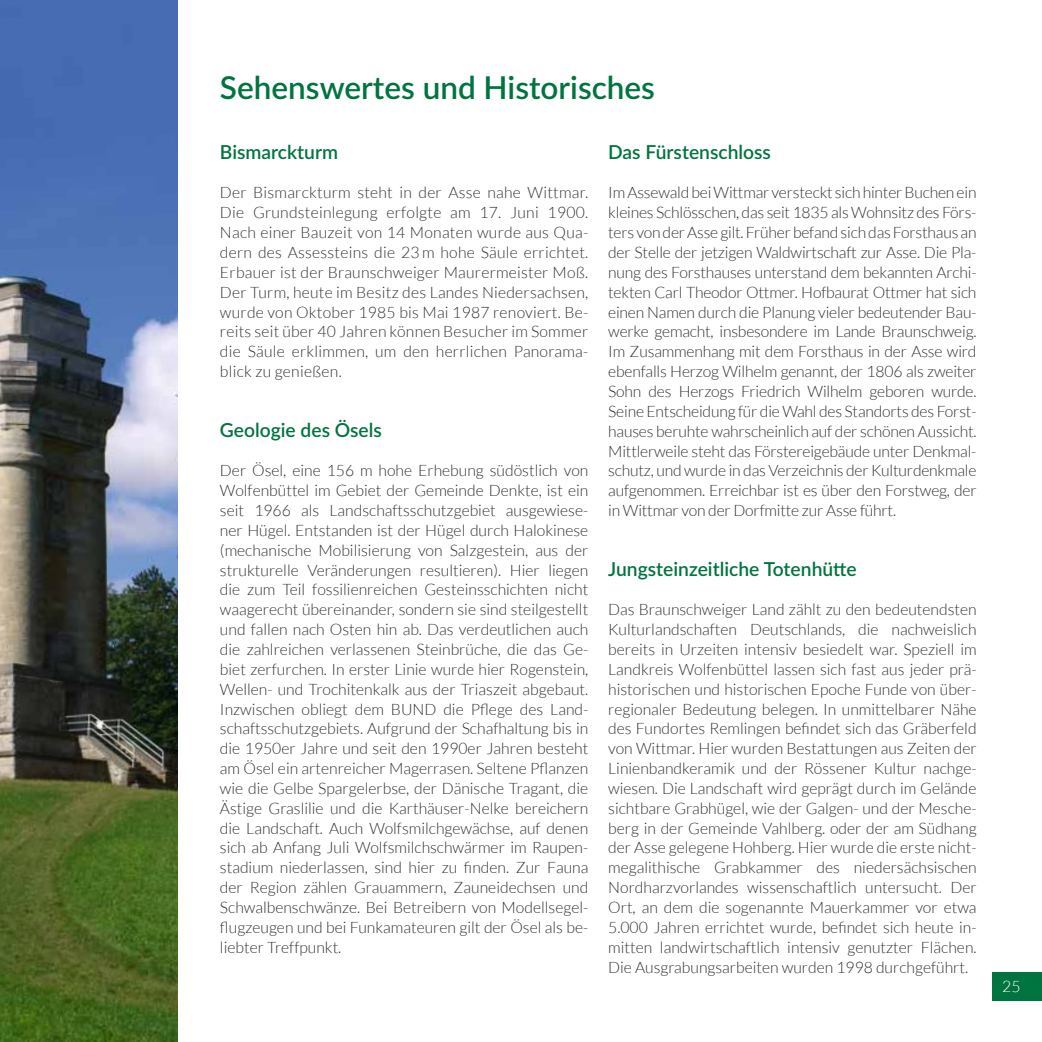
<style>
.page{position:relative;width:1042px;height:1042px;background:#fff}
.page>*{position:absolute;margin:0;border:0;box-sizing:border-box;transform-origin:0 0}
.t1{font:600 31.5px "Lato";color:#00743f}
.t2{font:600 19.25px "Lato";color:#00743f}
.t3{font:300 15.75px/19.8px "Lato";color:#313130;text-align:justify}
.t4{font:300 15.75px "Lato";color:#fff}
</style>
<div class="page">
<div style="left:992px;top:972px;width:50px;height:29px;background:#00743f"></div>
<img style="left:0;top:0;width:178px;height:1042px">
<h1 class="t1" style="left:220px;top:65px;width:436px">Sehenswertes und Historisches</h1>
<p class="t2" style="left:220px;top:138px;width:120px">Bismarckturm</p>
<p class="t3" style="left:220px;top:183px;width:370px">Der Bismarckturm steht in der Asse nahe Wittmar.<br>Die Grundsteinlegung erfolgte am 17. Juni 1900.<br>Nach einer Bauzeit von 14 Monaten wurde aus Qua&shy;dern des Assessteins die 23m hohe Säule errichtet.<br>Erbauer ist der Braunschweiger Maurermeister Moß.<br>Der Turm, heute im Besitz des Landes Niedersachsen, wurde von Oktober 1985 bis Mai 1987 renoviert. Be&shy;reits seit über 40 Jahren können Besucher im Sommer die Säule erklimmen, um den herrlichen Panorama&shy;blick zu genießen.</p>
<p class="t2" style="left:220px;top:416px;width:163px">Geologie des Ösels</p>
<p class="t3" style="left:220px;top:461px;width:370px">Der Ösel, eine 156 m hohe Erhebung südöstlich von Wolfenbüttel im Gebiet der Gemeinde Denkte, ist ein seit 1966 als Landschaftsschutzgebiet ausgewiese&shy;ner Hügel. Entstanden ist der Hügel durch Halokinese (mechanische Mobilisierung von Salzgestein, aus der strukturelle Veränderungen resultieren). Hier liegen die zum Teil fossilienreichen Gesteinsschichten nicht waagerecht übereinander, sondern sie sind steilgestellt und fallen nach Osten hin ab. Das verdeutlichen auch die zahlreichen verlassenen Steinbrüche, die das Ge&shy;biet zerfurchen. In erster Linie wurde hier Rogenstein, Wellen- und Trochitenkalk aus der Triaszeit abgebaut.<br>Inzwischen obliegt dem BUND die Pflege des Land&shy;schaftsschutzgebiets. Aufgrund der Schafhaltung bis in die 1950er Jahre und seit den 1990er Jahren besteht am Ösel ein artenreicher Magerrasen. Seltene Pflanzen wie die Gelbe Spargelerbse, der Dänische Tragant, die Ästige Graslilie und die Karthäuser-Nelke bereichern die Landschaft. Auch Wolfsmilchgewächse, auf denen sich ab Anfang Juli Wolfsmilchschwärmer im Raupen&shy;stadium niederlassen, sind hier zu finden. Zur Fauna der Region zählen Grauammern, Zauneidechsen und Schwalbenschwänze. Bei Betreibern von Modellsegel&shy;flugzeugen und bei Funkamateuren gilt der Ösel als be&shy;liebter Treffpunkt.</p>
<p class="t2" style="left:608px;top:138px;width:164px">Das Fürstenschloss</p>
<p class="t3" style="left:608px;top:183px;width:370px">Im Assewald bei Wittmar versteckt sich hinter Buchen ein kleines Schlösschen, das seit 1835 als Wohnsitz des Förs&shy;ters von der Asse gilt. Früher befand sich das Forsthaus an der Stelle der jetzigen Waldwirtschaft zur Asse. Die Pla&shy;nung des Forsthauses unterstand dem bekannten Archi&shy;tekten Carl Theodor Ottmer. Hofbaurat Ottmer hat sich einen Namen durch die Planung vieler bedeutender Bau&shy;werke gemacht, insbesondere im Lande Braunschweig.<br>Im Zusammenhang mit dem Forsthaus in der Asse wird ebenfalls Herzog Wilhelm genannt, der 1806 als zweiter Sohn des Herzogs Friedrich Wilhelm geboren wurde.<br>Seine Entscheidung für die Wahl des Standorts des Forst&shy;hauses beruhte wahrscheinlich auf der schönen Aussicht.<br>Mittlerweile steht das Förstereigebäude unter Denkmal&shy;schutz, und wurde in das Verzeichnis der Kulturdenkmale aufgenommen. Erreichbar ist es über den Forstweg, der in Wittmar von der Dorfmitte zur Asse führt.</p>
<p class="t2" style="left:608px;top:554px;width:250px">Jungsteinzeitliche Totenhütte</p>
<p class="t3" style="left:608px;top:600px;width:370px">Das Braunschweiger Land zählt zu den bedeutendsten Kulturlandschaften Deutschlands, die nachweislich bereits in Urzeiten intensiv besiedelt war. Speziell im Landkreis Wolfenbüttel lassen sich fast aus jeder prä&shy;historischen und historischen Epoche Funde von über&shy;regionaler Bedeutung belegen. In unmittelbarer Nähe des Fundortes Remlingen befindet sich das Gräberfeld von Wittmar. Hier wurden Bestattungen aus Zeiten der Linienbandkeramik und der Rössener Kultur nachge&shy;wiesen. Die Landschaft wird geprägt durch im Gelände sichtbare Grabhügel, wie der Galgen- und der Mesche&shy;berg in der Gemeinde Vahlberg. oder der am Südhang der Asse gelegene Hohberg. Hier wurde die erste nicht&shy;megalithische Grabkammer des niedersächsischen Nordharzvorlandes wissenschaftlich untersucht. Der Ort, an dem die sogenannte Mauerkammer vor etwa 5.000 Jahren errichtet wurde, befindet sich heute in&shy;mitten landwirtschaftlich intensiv genutzter Flächen.<br>Die Ausgrabungsarbeiten wurden 1998 durchgeführt.</p>
<p class="t4" style="left:1002px;top:978px;width:20px">25</p>
</div>
